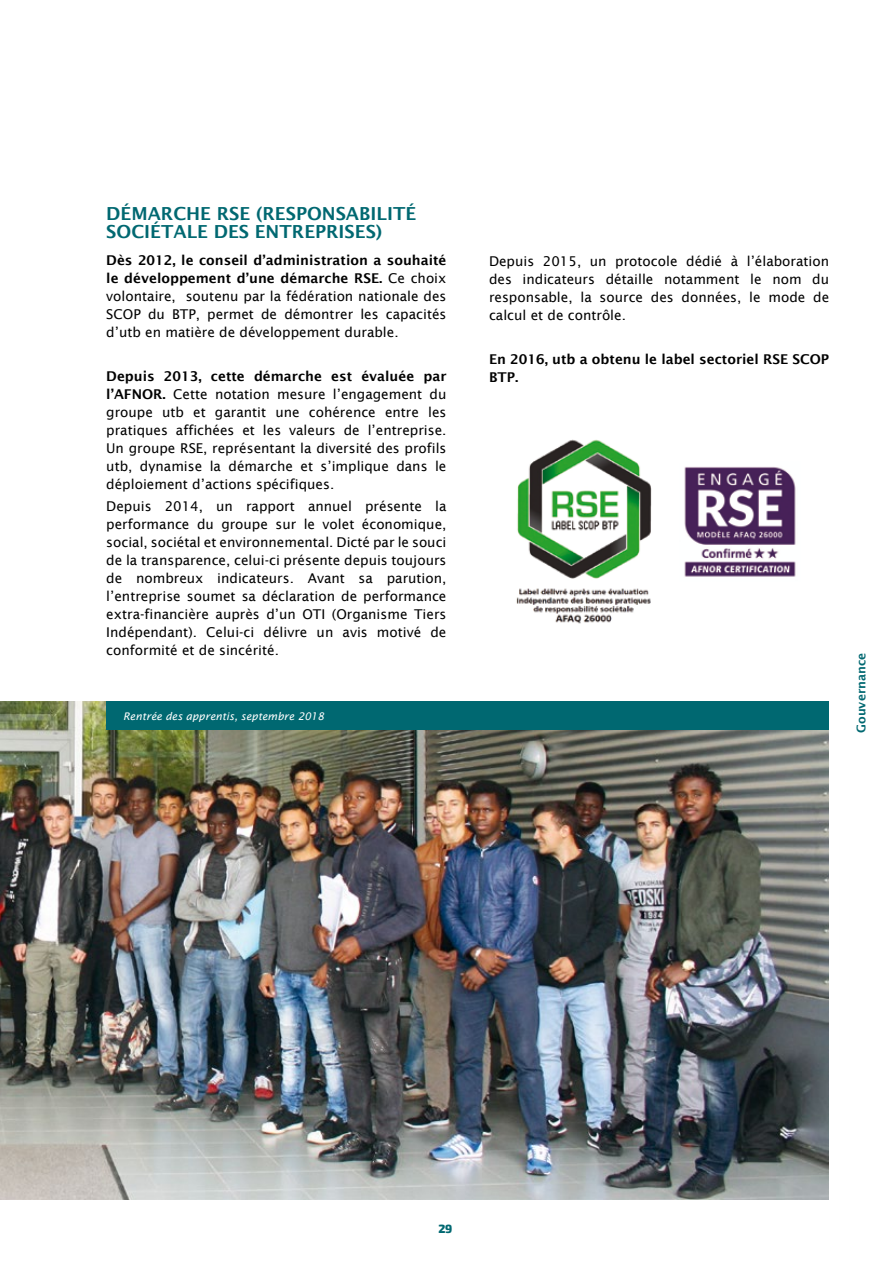
<style>
.page{position:relative;width:893px;height:1263px;background:#fff}
.page>*{position:absolute;margin:0;border:0;box-sizing:border-box;transform-origin:0 0}
.t1{font:600 18px/18px "Lucida Sans";color:#006871}
.t2{font:13.5px/18px "Lucida Sans";color:#000;text-align:justify}
.t3{font:600 13.5px/18px "Lucida Sans";color:#000}
.t4{font:600 12px "Lucida Sans";color:#006871}
.t5{font:800 12px "Exo 2.0";color:#006871}
.t6{font:italic 10.5px "Lucida Sans";color:#fff}
.s1{font-weight:600}
</style>
<div class="page">
<img style="left:0;top:702px;width:828px;height:497px">
<img style="left:516px;top:439px;width:136px;height:185px">
<div style="left:106px;top:702px;width:723px;height:28px;background:#006871"></div>
<img style="left:684px;top:467px;width:112px;height:110px">
<h1 class="t1" style="left:106px;top:205px;width:311px">DÉMARCHE RSE (RESPONSABILITÉ<br>SOCIÉTALE DES ENTREPRISES)</h1>
<p class="t2" style="left:106px;top:251px;width:342px"><span class="s1">Dès 2012, le conseil d’administration a souhaité le développement d’une démarche RSE.</span> Ce choix volontaire, soutenu par la fédération nationale des SCOP du BTP, permet de démontrer les capacités d’utb en matière de développement durable.</p>
<p class="t2" style="left:106px;top:367px;width:342px"><span class="s1">Depuis 2013, cette démarche est évaluée par l’AFNOR.</span> Cette notation mesure l’engagement du groupe utb et garantit une cohérence entre les pratiques affichées et les valeurs de l’entreprise.<br>Un groupe RSE, représentant la diversité des profils utb, dynamise la démarche et s’implique dans le déploiement d’actions spécifiques.</p>
<p class="t2" style="left:106px;top:497px;width:342px">Depuis 2014, un rapport annuel présente la performance du groupe sur le volet économique, social, sociétal et environnemental. Dicté par le souci de la transparence, celui-ci présente depuis toujours de nombreux indicateurs. Avant sa parution, l’entreprise soumet sa déclaration de performance extra-financière auprès d’un OTI (Organisme Tiers Indépendant). Celui-ci délivre un avis motivé de conformité et de sincérité.</p>
<p class="t6" style="left:123px;top:710px;width:202px">Rentrée des apprentis, septembre 2018</p>
<p class="t2" style="left:489px;top:252px;width:342px">Depuis 2015, un protocole dédié à l’élaboration des indicateurs détaille notamment le nom du responsable, la source des données, le mode de calcul et de contrôle.</p>
<p class="t3" style="left:489px;top:350px;width:342px">En 2016, utb a obtenu le label sectoriel RSE SCOP<br>BTP.</p>
<p class="t4" style="left:854px;top:733px;width:82px;rotate:-90deg">Gouvernance</p>
<p class="t5" style="left:438px;top:1221px;width:16px">29</p>
</div>
